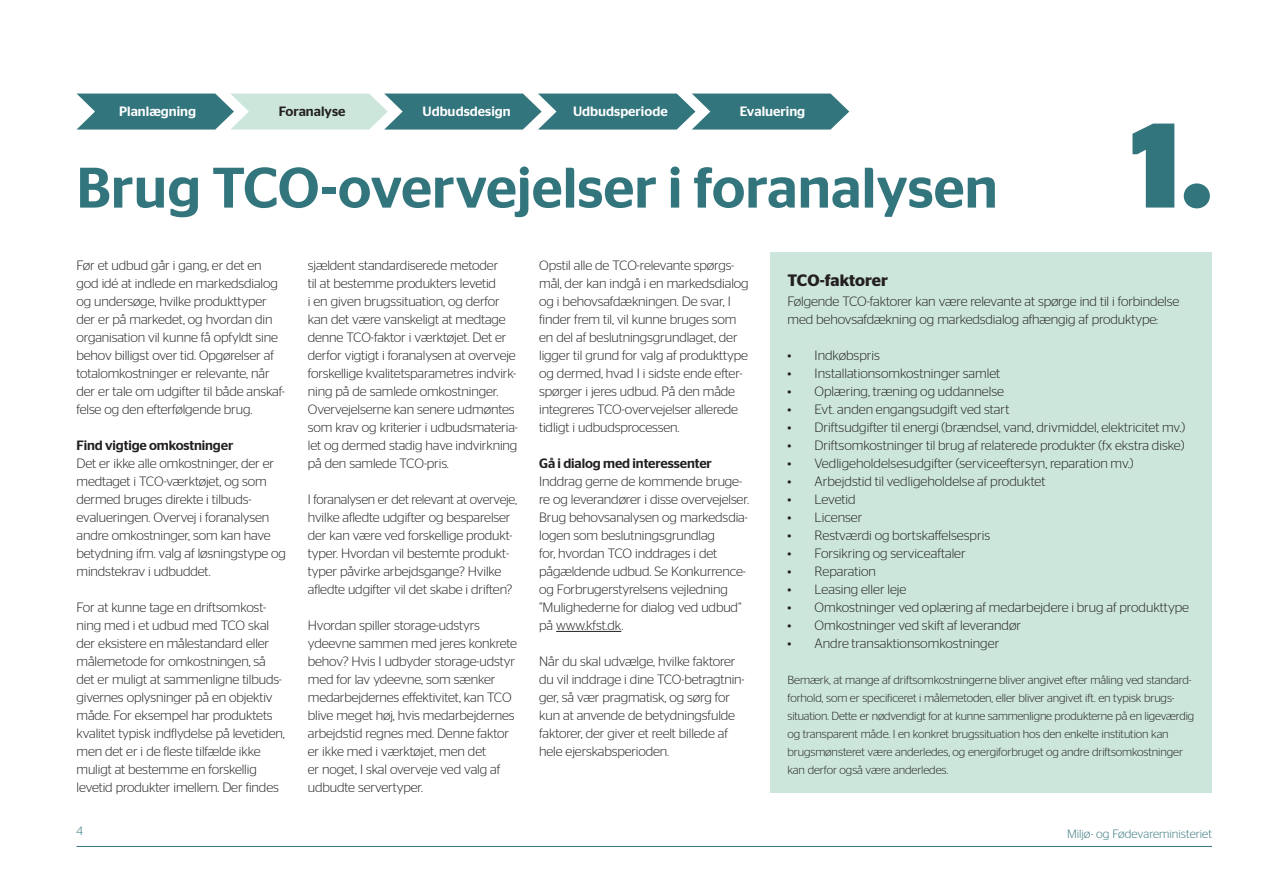
<style>
.page{position:relative;width:1263px;height:893px;background:#fff}
.page>*{position:absolute;margin:0;border:0;box-sizing:border-box;transform-origin:0 0}
.t1{font:700 120px "Stag Sans";color:#33757d}
.overskrift{font:500 57px "Stag Sans";color:#33757d}
.niv2{font:600 16.5px "Stag Sans";letter-spacing:-.005em;color:#231f20}
.brød{font:300 13.5px/18px "Stag Sans";letter-spacing:-.01em;color:#231f20}
.brød-2{font:500 13.5px "Stag Sans";letter-spacing:-.01em;color:#231f20}
.blå_mellemrubrik_sto{font:500 13.5px "Stag Sans";color:#fff}
.blå_mellemrubrik_sto-2{font:500 13.5px "Stag Sans";color:#231f20}
.t2{font:300 12px "Stag Sans";color:#33757d}
.brød-3{font:300 11.7px/18px "Stag Sans";letter-spacing:-.01em;color:#231f20}
</style>
<div class="page">
<hr style="left:77px;top:846px;width:1135px;height:1px;background:#33757d">
<hr style="left:556px;top:631px;width:65px;height:1px;background:#231f20">
<div style="left:770px;top:252px;width:442px;height:540px;background:#cce6db"></div>
<svg style="left:77px;top:94px;width:772px;height:36px;background:#65989c"></svg>
<p class="blå_mellemrubrik_sto" style="left:119px;top:103px;width:78px">Planlægning</p>
<p class="blå_mellemrubrik_sto-2" style="left:279px;top:103px;width:68px">Foranalyse</p>
<p class="blå_mellemrubrik_sto" style="left:423px;top:103px;width:90px">Udbudsdesign</p>
<p class="blå_mellemrubrik_sto" style="left:573px;top:103px;width:96px">Udbudsperiode</p>
<p class="blå_mellemrubrik_sto" style="left:740px;top:103px;width:67px">Evaluering</p>
<p class="overskrift" style="left:77px;top:155px;width:923px">Brug TCO-overvejelser i foranalysen</p>
<p class="t1" style="left:1130px;top:96px;width:83px">1.</p>
<p class="brød" style="left:77px;top:256px;width:203px">Før et udbud går i gang, er det en god idé at indlede en markedsdialog og undersøge, hvilke produkttyper der er på markedet, og hvordan din organisation vil kunne få opfyldt sine behov billigst over tid. Opgørelser af totalomkostninger er relevante, når</p>
<p class="brød" style="left:77px;top:382px;width:210px">der er tale om udgifter til både anskaf&shy;felse og den efterfølgende brug.</p>
<p class="brød-2" style="left:77px;top:438px;width:158px">Find vigtige omkostninger</p>
<p class="brød" style="left:77px;top:454px;width:211px">Det er ikke alle omkostninger, der er medtaget i TCO-værktøjet, og som dermed bruges direkte i tilbuds&shy;evalueringen. Overvej i foranalysen andre omkostninger, som kan have betydning ifm. valg af løsningstype og mindstekrav i udbuddet.</p>
<p class="brød" style="left:77px;top:598px;width:210px">For at kunne tage en driftsomkost&shy;ning med i et udbud med TCO skal der eksistere en målestandard eller målemetode for omkostningen, så det er muligt at sammenligne tilbuds&shy;givernes oplysninger på en objektiv måde. For eksempel har produktets kvalitet typisk indflydelse på levetiden, men det er i de fleste tilfælde ikke muligt at bestemme en forskellig levetid produkter imellem. Der findes</p>
<p class="brød" style="left:308px;top:256px;width:212px">sjældent standardiserede metoder<br>til at bestemme produkters levetid<br>i en given brugssituation, og derfor kan det være vanskeligt at medtage denne TCO-faktor i værktøjet. Det er derfor vigtigt i foranalysen at overveje forskellige kvalitetsparametres indvirk&shy;ning på de samlede omkostninger.<br>Overvejelserne kan senere udmøntes som krav og kriterier i udbudsmateria&shy;let og dermed stadig have indvirkning på den samlede TCO-pris.</p>
<p class="brød" style="left:308px;top:490px;width:211px">I foranalysen er det relevant at overveje, hvilke afledte udgifter og besparelser der kan være ved forskellige produkt&shy;typer. Hvordan vil bestemte produkt&shy;typer påvirke arbejdsgange? Hvilke afledte udgifter vil det skabe i driften?</p>
<p class="brød" style="left:308px;top:616px;width:211px">Hvordan spiller storage-udstyrs ydeevne sammen med jeres konkrete behov? Hvis I udbyder storage-udstyr med for lav ydeevne, som sænker medarbejdernes effektivitet, kan TCO blive meget høj, hvis medarbejdernes arbejdstid regnes med. Denne faktor er ikke med i værktøjet, men det<br>er noget, I skal overveje ved valg af udbudte servertyper.</p>
<p class="brød" style="left:539px;top:256px;width:211px">Opstil alle de TCO-relevante spørgs&shy;mål, der kan indgå i en markedsdialog og i behovsafdækningen. De svar, I finder frem til, vil kunne bruges som en del af beslutningsgrundlaget, der</p>
<p class="brød" style="left:539px;top:346px;width:210px">ligger til grund for valg af produkttype og dermed, hvad I i sidste ende efter&shy;spørger i jeres udbud. På den måde integreres TCO-overvejelser allerede tidligt i udbudsprocessen.</p>
<p class="brød-2" style="left:539px;top:456px;width:174px">Gå i dialog med interessenter</p>
<p class="brød" style="left:539px;top:472px;width:211px">Inddrag gerne de kommende bruge&shy;re og leverandører i disse overvejelser.<br>Brug behovsanalysen og markedsdia&shy;logen som beslutningsgrundlag</p>
<p class="brød" style="left:539px;top:544px;width:208px">for, hvordan TCO inddrages i det pågældende udbud. Se Konkurrence&shy;og Forbrugerstyrelsens vejledning</p>
<p class="brød" style="left:539px;top:598px;width:204px">”Mulighederne for dialog ved udbud”</p>
<p class="brød" style="left:539px;top:616px;width:86px">på www.kfst.dk.</p>
<p class="brød" style="left:539px;top:652px;width:207px">Når du skal udvælge, hvilke faktorer du vil inddrage i dine TCO-betragtnin&shy;ger, så vær pragmatisk, og sørg for kun at anvende de betydningsfulde faktorer, der giver et reelt billede af hele ejerskabsperioden.</p>
<p class="niv2" style="left:787px;top:270px;width:102px">TCO-faktorer</p>
<p class="brød" style="left:787px;top:292px;width:393px">Følgende TCO-faktorer kan være relevante at spørge ind til i forbindelse med behovsafdækning og markedsdialog afhængig af produktype:</p>
<p class="brød" style="left:787px;top:346px;width:94px">• Indkøbspris</p>
<p class="brød" style="left:787px;top:364px;width:214px">• Installationsomkostninger samlet</p>
<p class="brød" style="left:787px;top:382px;width:218px">• Oplæring, træning og uddannelse</p>
<p class="brød" style="left:787px;top:400px;width:223px">• Evt. anden engangsudgift ved start</p>
<p class="brød" style="left:787px;top:418px;width:399px">• Driftsudgifter til energi (brændsel, vand, drivmiddel, elektricitet mv.)</p>
<p class="brød" style="left:787px;top:436px;width:398px">• Driftsomkostninger til brug af relaterede produkter (fx ekstra diske)</p>
<p class="brød" style="left:787px;top:454px;width:347px">• Vedligeholdelsesudgifter (serviceeftersyn, reparation mv.)</p>
<p class="brød" style="left:787px;top:472px;width:259px">• Arbejdstid til vedligeholdelse af produktet</p>
<p class="brød" style="left:787px;top:490px;width:70px">• Levetid</p>
<p class="brød" style="left:787px;top:508px;width:76px">• Licenser</p>
<p class="brød" style="left:787px;top:526px;width:204px">• Restværdi og bortskaffelsespris</p>
<p class="brød" style="left:787px;top:544px;width:180px">• Forsikring og serviceaftaler</p>
<p class="brød" style="left:787px;top:562px;width:90px">• Reparation</p>
<p class="brød" style="left:787px;top:580px;width:120px">• Leasing eller leje</p>
<p class="brød" style="left:787px;top:598px;width:403px">• Omkostninger ved oplæring af medarbejdere i brug af produkttype</p>
<p class="brød" style="left:787px;top:616px;width:235px">• Omkostninger ved skift af leverandør</p>
<p class="brød" style="left:787px;top:634px;width:213px">• Andre transaktionsomkostninger</p>
<p class="brød-3" style="left:787px;top:671px;width:408px">Bemærk, at mange af driftsomkostningerne bliver angivet efter måling ved standard-- forhold, som er specificeret i målemetoden, eller bliver angivet ift. en typisk brugs&shy;situation. Dette er nødvendigt for at kunne sammenligne produkterne på en ligeværdig og transparent måde. I en konkret brugssituation hos den enkelte institution kan brugsmønsteret være anderledes, og energiforbruget og andre driftsomkostninger kan derfor også være anderledes.</p>
<p class="t2" style="left:77px;top:825px;width:8px">4</p>
<p class="t2" style="left:1067px;top:827px;width:146px">Miljø- og Fødevareministeriet</p>
</div>
